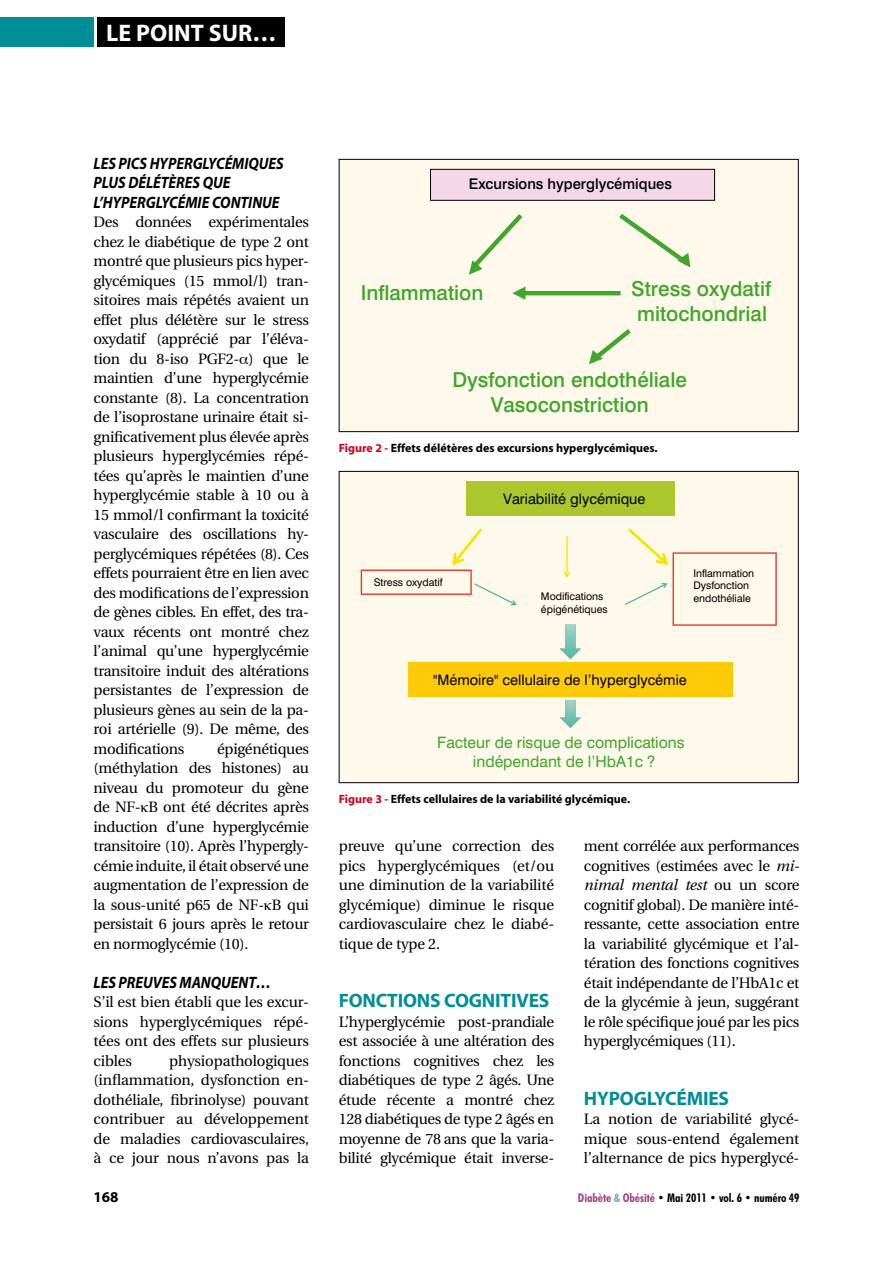
<style>
.page{position:relative;width:893px;height:1263px;background:#fff}
.page>*{position:absolute;margin:0;border:0;box-sizing:border-box;transform-origin:0 0}
.t1{font:700 24px "Myriad";color:#fff}
.t2{font:500 20.7px/25px "Swiss 721 BT";color:#41a62b}
.t3{font:700 19.5px "Myriad";letter-spacing:-.01em;color:#008e96}
.t4{font:italic 700 16.5px/19.5px "Myriad";letter-spacing:-.005em;color:#000;scale:.9 1}
.t5{font:15.75px/18.8px "Swiss 721 BT";color:#41a62b;text-align:center}
.t6{font:15px/19.5px "Utopia";letter-spacing:-.02em;color:#000;text-align:justify}
.t7{font:700 15px "Myriad";color:#000}
.t8{font:500 14.7px "Swiss 721 BT";color:#000}
.t9{font:14.55px "Swiss 721 BT";color:#000}
.t10{font:700 12px "Myriad";color:#000}
.t11{font:700 condensed 12px "Futura BT";letter-spacing:-.005em;color:#000}
.t12{font:10.5px/12.6px "Swiss 721 BT";color:#000}
.s1{color:#d10019}
.s2{font-style:italic}
.s3{color:#9d4280}
.s4{color:#7ca9bd}
</style>
<div class="page">
<div style="left:0;top:17px;width:94px;height:30px;background:#008e96"></div>
<div style="left:98px;top:17px;width:187px;height:30px;background:#000"></div>
<div style="left:339px;top:471px;width:459px;height:312px;background:#fff9eb"></div>
<div style="left:466px;top:481px;width:209px;height:34px;background:#abc72c"></div>
<div style="left:408px;top:662px;width:325px;height:35px;background:#feca08"></div>
<svg style="left:560px;top:624px;width:21px;height:35px"></svg>
<svg style="left:560px;top:700px;width:21px;height:28px"></svg>
<svg style="left:625px;top:528px;width:152px;height:98px"></svg>
<svg style="left:361px;top:528px;width:156px;height:77px"></svg>
<hr style="left:566px;top:536px;width:2px;height:41px;background:#f5e600">
<svg style="left:564px;top:572px;width:6px;height:6px"></svg>
<div style="left:339px;top:471px;width:460px;height:312px;border:1px solid #000"></div>
<div style="left:339px;top:159px;width:459px;height:273px;background:#fff9eb"></div>
<svg style="left:469px;top:214px;width:54px;height:61px"></svg>
<div style="left:430px;top:169px;width:285px;height:32px;background:#f4d8e7;border:1px solid #000"></div>
<svg style="left:619px;top:214px;width:72px;height:54px"></svg>
<svg style="left:589px;top:329px;width:42px;height:36px"></svg>
<hr style="left:524px;top:291px;width:97px;height:4px;background:#41a62b">
<svg style="left:512px;top:287px;width:13px;height:13px"></svg>
<div style="left:339px;top:159px;width:460px;height:273px;border:1px solid #000"></div>
<h1 class="t1" style="left:106px;top:20px;width:172px">le point sur…</h1>
<p class="t4" style="left:94px;top:154px;width:211px">LES PICS HYPERGLYCÉMIQUES<br>PL US DÉL ÉTÈRES QUE<br>L’HYPERGLYCÉMIE CONTINUE</p>
<p class="t6" style="left:94px;top:213px;width:217px">Des données expérimentales chez le diabétique de type 2 ont montré que plusieurs pics hyper&shy;glycémiques (15 mmol/l) tran&shy;sitoires mais répétés avaient un effet plus délétère sur le stress oxydatif (apprécié par l’éléva&shy;tion du 8-iso PGF2- ) que le maintien d’une hyperglycémie constante (8). La concentration de l’isoprostane urinaire était si&shy;gnificativement plus élevée après plusieurs hyperglycémies répé&shy;tées qu’après le maintien d’une hyperglycémie stable à 10 ou à 15 mmol/l confirmant la toxicité vasculaire des oscillations hy&shy;perglycémiques répétées (8). Ces effets pourraient être en lien avec des modifications de l’expression de gènes cibles. En effet, des tra&shy;vaux récents ont montré chez l’animal qu’une hyperglycémie transitoire induit des altérations persistantes de l’expression de plusieurs gènes au sein de la pa&shy;roi artérielle (9). De même, des modifications</p>
<p class="t6" style="left:94px;top:739px;width:217px;text-indent:124px">épigénétiques (méthylation des histones) au niveau du promoteur du gène de NF- B ont été décrites après induction d’une hyperglycémie transitoire (10). Après l’hypergly&shy;cémie induite, il était observé une augmentation de l’expression de la sous-unité p65 de NF- B qui persistait 6 jours après le retour en normoglycémie (10).</p>
<p class="t4" style="left:94px;top:973px;width:199px">LES PREUVES MANQUENT…</p>
<p class="t6" style="left:94px;top:993px;width:217px">S’il est bien établi que les excur&shy;sions hyperglycémiques répé&shy;tées ont des effets sur plusieurs cibles</p>
<p class="t6" style="left:94px;top:1051px;width:217px;text-indent:76px">physiopathologiques (inflammation, dysfonction en&shy;dothéliale, fibrinolyse) pouvant contribuer au développement de maladies cardiovasculaires, à ce jour nous n’avons pas la</p>
<p class="t8" style="left:469px;top:175px;width:205px">Excursions hyperglycémiques</p>
<h2 class="t2" style="left:361px;top:280px;width:124px">Inflammation</h2>
<h2 class="t2" style="left:631px;top:275px;width:141px">Stress oxydatif mitochondrial</h2>
<h2 class="t2" style="left:452px;top:367px;width:236px;text-align:center">Dysfonction endothéliale<br>Vasoconstriction</h2>
<p class="t10" style="left:339px;top:441px;width:320px"><span class="s1">Figure 2 -</span> Effets délétères des excursions hyperglycémiques.</p>
<p class="t12" style="left:374px;top:575px;width:71px">Stress oxydatif</p>
<p class="t9" style="left:503px;top:490px;width:144px">Variabilité glycémique</p>
<p class="t12" style="left:541px;top:590px;width:68px">Modifications épigénétiques</p>
<p class="t12" style="left:693px;top:566px;width:62px">Inflammation<br>Dysfonction endothéliale</p>
<p class="t9" style="left:433px;top:671px;width:255px">"Mémoire" cellulaire de l’hyperglycémie</p>
<p class="t5" style="left:437px;top:733px;width:249px">Facteur de risque de complications indépendant de l’HbA1c ?</p>
<p class="t10" style="left:339px;top:792px;width:293px"><span class="s1">Figure 3 -</span> Effets cellulaires de la variabilité glycémique.</p>
<p class="t6" style="left:339px;top:837px;width:217px">preuve qu’une correction des pics hyperglycémiques (et/ou une diminution de la variabilité glycémique) diminue le risque cardiovasculaire chez le diabé&shy;tique de type 2.</p>
<h3 class="t3" style="left:339px;top:991px;width:212px">Fonctions cognitives</h3>
<p class="t6" style="left:339px;top:1012px;width:217px">L’hyperglycémie post-prandiale est associée à une altération des fonctions cognitives chez les diabétiques de type 2 âgés. Une étude récente a montré chez 128 diabétiques de type 2 âgés en moyenne de 78 ans que la varia&shy;bilité glycémique était inverse-</p>
<p class="t6" style="left:584px;top:837px;width:217px">ment corrélée aux performances cognitives (estimées avec le <span class="s2">mi&shy;nimal mental test</span> ou un score cognitif global). De manière inté&shy;ressante, cette association entre la variabilité glycémique et l’al&shy;tération des fonctions cognitives était indépendante de l’HbA1c et de la glycémie à jeun, suggérant le rôle spécifique joué par les pics hyperglycémiques (11).</p>
<h3 class="t3" style="left:584px;top:1088px;width:147px">Hypoglycémies</h3>
<p class="t6" style="left:584px;top:1110px;width:217px">La notion de variabilité glycé&shy;mique sous-entend également l’alternance de pics hyperglycé-</p>
<p class="t7" style="left:94px;top:1189px;width:26px">168</p>
<p class="t11" style="left:578px;top:1191px;width:223px"><span class="s3">Diabète</span> <span class="s4">&amp;</span> <span class="s3">Obésité</span> • Mai 2011 • vol. 6 • numéro 49</p>
</div>
